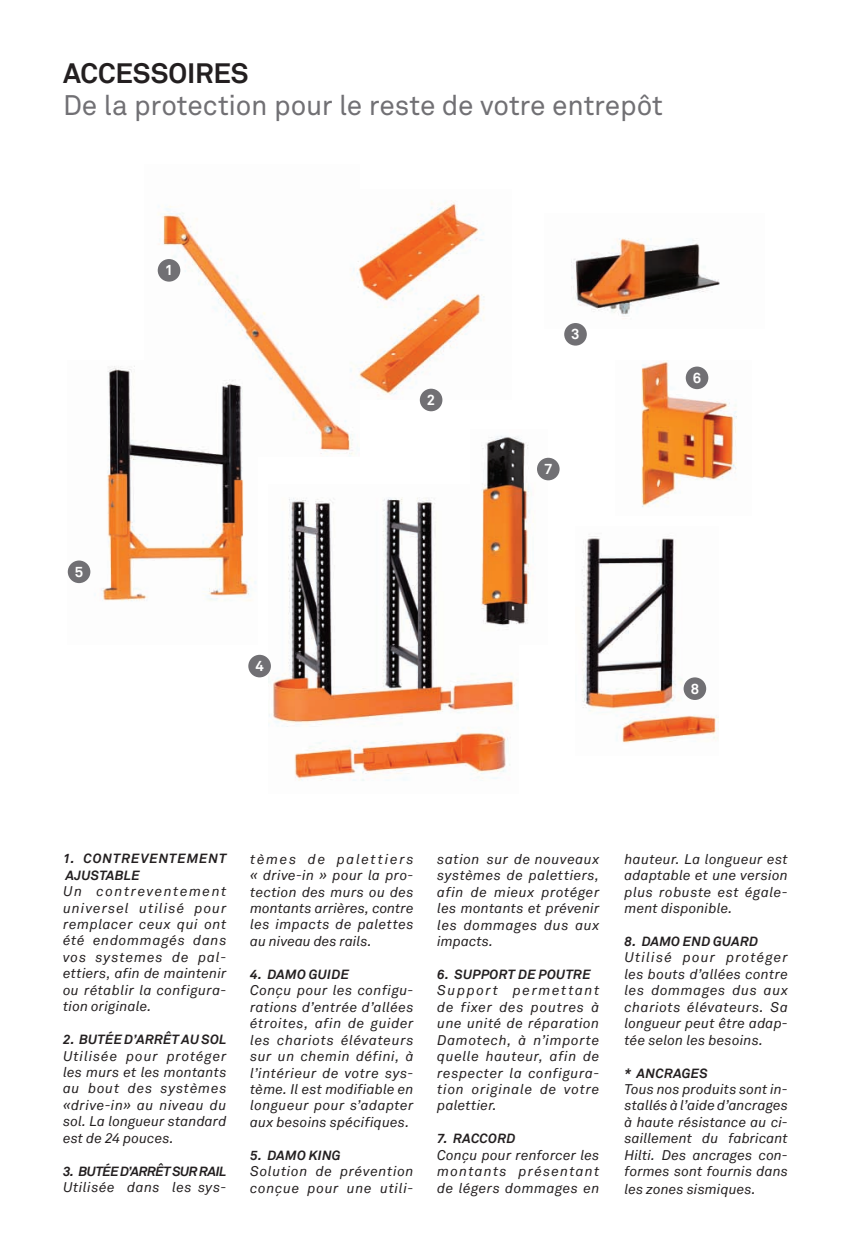
<style>
.page{position:relative;width:851px;height:1260px;background:#fff}
.page>*{position:absolute;margin:0;border:0;box-sizing:border-box;transform-origin:0 0}
.t1{font:28px "Akkurat";letter-spacing:-.005em;color:#717074}
.t2{font:700 28px "Akkurat";letter-spacing:-.005em;color:#231f20}
.t3{font:700 14.7px "Akkurat";color:#fff}
.Regular_Text_Boxes{font:italic 14px/16.4px "Akkurat";letter-spacing:.02em;color:#231f20;text-align:justify}
.Regular_Text_Boxes-2{font:italic 14px/16.4px "Akkurat";letter-spacing:.045em;color:#231f20}
.Regular_Text_Boxes-3{font:italic 700 13.3px "Akkurat";letter-spacing:.015em;color:#231f20}
.Regular_Text_Boxes-4{font:italic 700 13.3px/16.4px "Akkurat";letter-spacing:.065em;color:#231f20}
.Regular_Text_Boxes-5{font:italic 700 13.3px "Akkurat";letter-spacing:-.035em;color:#231f20}
</style>
<div class="page">
<img style="left:268px;top:497px;width:250px;height:284px">
<img style="left:582px;top:536px;width:136px;height:207px">
<img style="left:565px;top:238px;width:155px;height:91px">
<img style="left:470px;top:436px;width:78px;height:208px">
<img style="left:641px;top:361px;width:96px;height:146px">
<img style="left:157px;top:206px;width:201px;height:249px">
<img style="left:68px;top:361px;width:189px;height:240px">
<img style="left:325px;top:201px;width:159px;height:199px">
<div style="left:158px;top:259px;width:22px;height:23px;background:#717074;border-radius:50%"></div>
<div style="left:420px;top:389px;width:22px;height:22px;background:#717074;border-radius:50%"></div>
<div style="left:564px;top:323px;width:22px;height:23px;background:#717074;border-radius:50%"></div>
<div style="left:683px;top:677px;width:23px;height:23px;background:#717074;border-radius:50%"></div>
<div style="left:537px;top:458px;width:22px;height:22px;background:#717074;border-radius:50%"></div>
<div style="left:248px;top:655px;width:23px;height:22px;background:#717074;border-radius:50%"></div>
<div style="left:68px;top:561px;width:22px;height:22px;background:#717074;border-radius:50%"></div>
<div style="left:685px;top:367px;width:23px;height:22px;background:#717074;border-radius:50%"></div>
<p class="t2" style="left:63px;top:56px;width:187px">ACCESSOIRES</p>
<p class="t1" style="left:63px;top:89px;width:601px">De la protection pour le reste de votre entrepôt</p>
<p class="t3" style="left:165px;top:261px;width:10px">1</p>
<p class="t3" style="left:75px;top:562px;width:10px">5</p>
<p class="t3" style="left:255px;top:657px;width:10px">4</p>
<p class="t3" style="left:427px;top:390px;width:10px">2</p>
<p class="t3" style="left:571px;top:325px;width:10px">3</p>
<p class="t3" style="left:544px;top:460px;width:10px">7</p>
<p class="t3" style="left:692px;top:368px;width:10px">6</p>
<p class="t3" style="left:690px;top:679px;width:10px">8</p>
<p class="Regular_Text_Boxes-4" style="left:63px;top:850px;width:165px">1. CONTREVENTEMENT<br>AJUSTABLE</p>
<p class="Regular_Text_Boxes" style="left:63px;top:883px;width:165px">Un contreventement universel utilisé pour remplacer ceux qui ont été endommagés dans vos systemes de pal&shy;ettiers, afin de maintenir ou rétablir la configura&shy;tion originale.</p>
<p class="Regular_Text_Boxes-3" style="left:63px;top:1031px;width:165px">2. BUTÉE D’ARRÊT AU SOL</p>
<p class="Regular_Text_Boxes" style="left:63px;top:1048px;width:165px">Utilisée pour protéger les murs et les montants au bout des systèmes «drive-in» au niveau du sol. La longueur standard est de 24 pouces.</p>
<p class="Regular_Text_Boxes-5" style="left:63px;top:1163px;width:165px">3. BUTÉE D’ARRÊT SUR RAIL</p>
<p class="Regular_Text_Boxes" style="left:63px;top:1179px;width:165px">Utilisée dans les sys-</p>
<p class="Regular_Text_Boxes" style="left:250px;top:851px;width:165px">tèmes de palettiers « drive-in » pour la pro&shy;tection des murs ou des montants arrières, contre les impacts de palettes au niveau des rails.</p>
<p class="Regular_Text_Boxes-3" style="left:250px;top:966px;width:100px">4. DAMO GUIDE</p>
<p class="Regular_Text_Boxes" style="left:250px;top:983px;width:165px">Conçu pour les configu&shy;rations d’entrée d’allées étroites, afin de guider les chariots élévateurs sur un chemin défini, à l’intérieur de votre sys&shy;tème. Il est modifiable en longueur pour s’adapter aux besoins spécifiques.</p>
<p class="Regular_Text_Boxes-3" style="left:250px;top:1147px;width:92px">5. DAMO KING</p>
<p class="Regular_Text_Boxes-2" style="left:250px;top:1163px;width:165px">Solution de prévention conçue pour une utili-</p>
<p class="Regular_Text_Boxes" style="left:437px;top:851px;width:163px">sation sur de nouveaux systèmes de palettiers, afin de mieux protéger les montants et prévenir les dommages dus aux impacts.</p>
<p class="Regular_Text_Boxes-3" style="left:437px;top:966px;width:155px">6. SUPPORT DE POUTRE</p>
<p class="Regular_Text_Boxes" style="left:437px;top:983px;width:163px">Support permettant de fixer des poutres à une unité de réparation Damotech, à n’importe quelle hauteur, afin de respecter la configura&shy;tion originale de votre palettier.</p>
<p class="Regular_Text_Boxes-3" style="left:437px;top:1130px;width:80px">7. RACCORD</p>
<p class="Regular_Text_Boxes" style="left:437px;top:1147px;width:163px">Conçu pour renforcer les montants présentant de légers dommages en</p>
<p class="Regular_Text_Boxes" style="left:624px;top:851px;width:165px">hauteur. La longueur est adaptable et une version plus robuste est égale&shy;ment disponible.</p>
<p class="Regular_Text_Boxes-3" style="left:624px;top:933px;width:135px">8. DAMO END GUARD</p>
<p class="Regular_Text_Boxes" style="left:624px;top:950px;width:165px">Utilisé pour protéger les bouts d’allées contre les dommages dus aux chariots élévateurs. Sa longueur peut être adap&shy;tée selon les besoins.</p>
<p class="Regular_Text_Boxes-3" style="left:624px;top:1064px;width:85px">* ANCRAGES</p>
<p class="Regular_Text_Boxes" style="left:624px;top:1081px;width:165px">Tous nos produits sont in&shy;stallés à l’aide d’ancrages à haute résistance au ci&shy;saillement du fabricant Hilti. Des ancrages con&shy;formes sont fournis dans les zones sismiques.</p>
</div>
